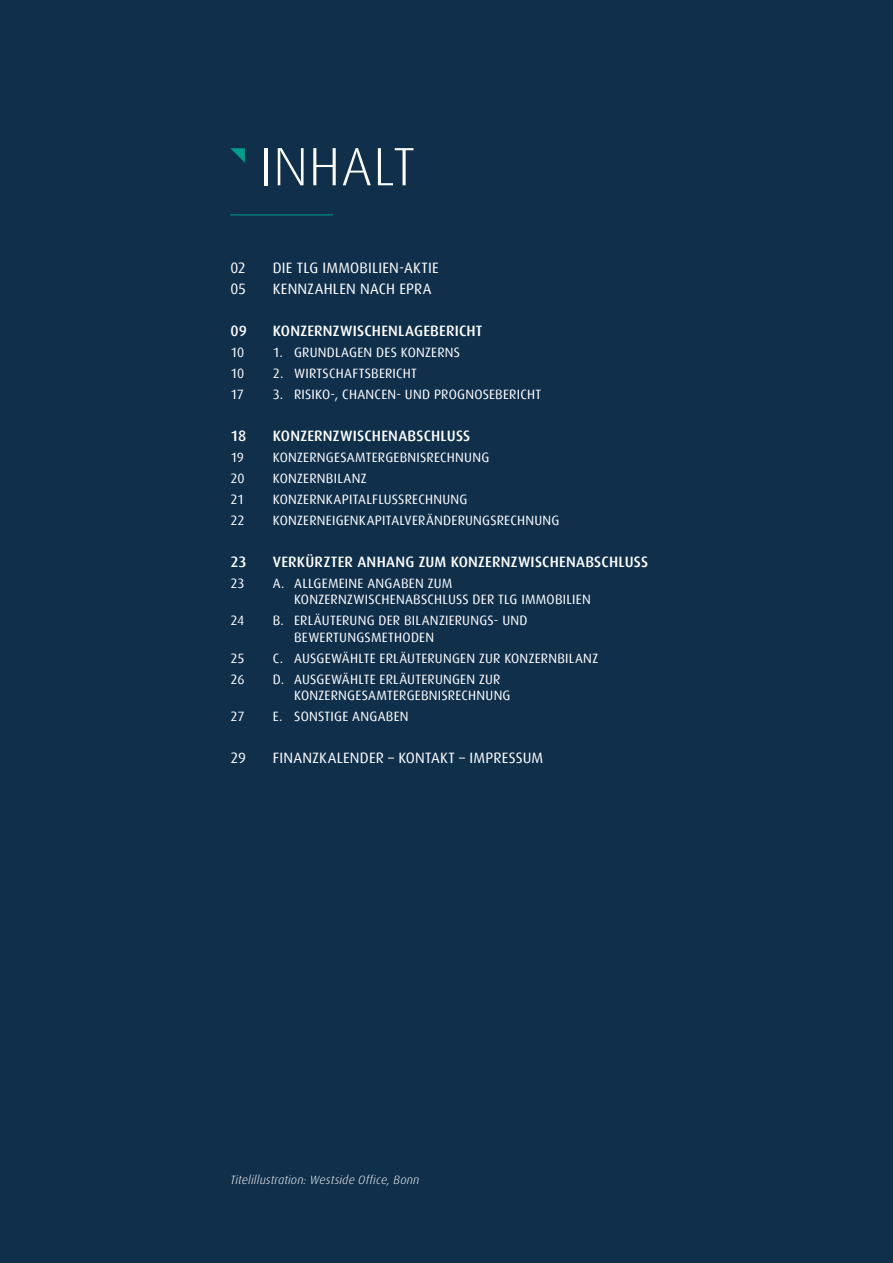
<style>
.page{position:relative;width:893px;height:1263px;background:#102f4b}
.page>*{position:absolute;margin:0;border:0;box-sizing:border-box;transform-origin:0 0}
.t1{font:300 54px "Dax";letter-spacing:.015em;color:#fff}
.t2{font:500 15px "Dax";letter-spacing:.015em;color:#fff}
.t3{font:15px "Dax";letter-spacing:.015em;color:#fff}
.t4{font:13.5px/16.5px "Dax";letter-spacing:.02em;color:#fff}
.t5{font:italic 300 12px "Dax";letter-spacing:.02em;color:#fff}
</style>
<div class="page">
<svg style="left:230px;top:148px;width:15px;height:15px"></svg>
<hr style="left:230px;top:215px;width:103px;height:1px;background:#009d8b">
<h1 class="t1" style="left:260px;top:137px;width:156px">INHALT</h1>
<p class="t3" style="left:230px;top:259px;width:17px">02</p>
<p class="t3" style="left:273px;top:259px;width:167px">DIE TLG IMMOBILIEN-AKTIE</p>
<p class="t3" style="left:230px;top:280px;width:17px">05</p>
<p class="t3" style="left:273px;top:280px;width:160px">KENNZAHLEN NACH EPRA</p>
<p class="t2" style="left:230px;top:322px;width:18px">09</p>
<p class="t2" style="left:273px;top:322px;width:211px">KONZERNZWISCHENLAGEBERICHT</p>
<p class="t4" style="left:230px;top:344px;width:15px">10</p>
<p class="t4" style="left:273px;top:344px;width:189px">1. GRUNDLAGEN DES KONZERNS</p>
<p class="t4" style="left:230px;top:365px;width:15px">10</p>
<p class="t4" style="left:273px;top:365px;width:146px">2. WIRTSCHAFTSBERICHT</p>
<p class="t4" style="left:230px;top:386px;width:15px">17</p>
<p class="t4" style="left:273px;top:386px;width:270px">3. RISIKO-, CHANCEN- UND PROGNOSEBERICHT</p>
<p class="t2" style="left:230px;top:427px;width:17px">18</p>
<p class="t2" style="left:273px;top:427px;width:199px">KONZERNZWISCHENABSCHLUSS</p>
<p class="t4" style="left:230px;top:449px;width:15px">19</p>
<p class="t4" style="left:273px;top:449px;width:218px">KONZERNGESAMTERGEBNISRECHNUNG</p>
<p class="t4" style="left:230px;top:470px;width:16px">20</p>
<p class="t4" style="left:273px;top:470px;width:95px">KONZERNBILANZ</p>
<p class="t4" style="left:230px;top:491px;width:16px">21</p>
<p class="t4" style="left:273px;top:491px;width:196px">KONZERNKAPITALFLUSSRECHNUNG</p>
<p class="t4" style="left:230px;top:512px;width:16px">22</p>
<p class="t4" style="left:273px;top:512px;width:288px">KONZERNEIGENKAPITALVERÄNDERUNGSRECHNUNG</p>
<p class="t2" style="left:230px;top:553px;width:18px">23</p>
<p class="t2" style="left:273px;top:553px;width:377px">VERKÜRZTER ANHANG ZUM KONZERNZWISCHENABSCHLUSS</p>
<p class="t4" style="left:230px;top:575px;width:16px">23</p>
<p class="t4" style="left:294px;top:575px;width:298px;text-indent:-21px">A. ALLGEMEINE ANGABEN ZUM<br>KONZERNZWISCHENABSCHLUSS DER TLG IMMOBILIEN</p>
<p class="t4" style="left:230px;top:613px;width:15px">24</p>
<p class="t4" style="left:294px;top:613px;width:235px;text-indent:-21px">B. ERLÄUTERUNG DER BILANZIERUNGS- UND<br>BEWERTUNGSMETHODEN</p>
<p class="t4" style="left:230px;top:650px;width:16px">25</p>
<p class="t4" style="left:273px;top:650px;width:327px">C. AUSGEWÄHLTE ERLÄUTERUNGEN ZUR KONZERNBILANZ</p>
<p class="t4" style="left:230px;top:671px;width:16px">26</p>
<p class="t4" style="left:294px;top:671px;width:218px;text-indent:-21px">D. AUSGEWÄHLTE ERLÄUTERUNGEN ZUR<br>KONZERNGESAMTERGEBNISRECHNUNG</p>
<p class="t4" style="left:230px;top:709px;width:16px">27</p>
<p class="t4" style="left:273px;top:709px;width:137px">E. SONSTIGE ANGABEN</p>
<p class="t3" style="left:230px;top:750px;width:17px">29</p>
<p class="t3" style="left:273px;top:750px;width:272px">FINANZKALENDER – KONTAKT – IMPRESSUM</p>
<p class="t5" style="left:230px;top:1173px;width:190px">Titelillustration: Westside Office, Bonn</p>
</div>
